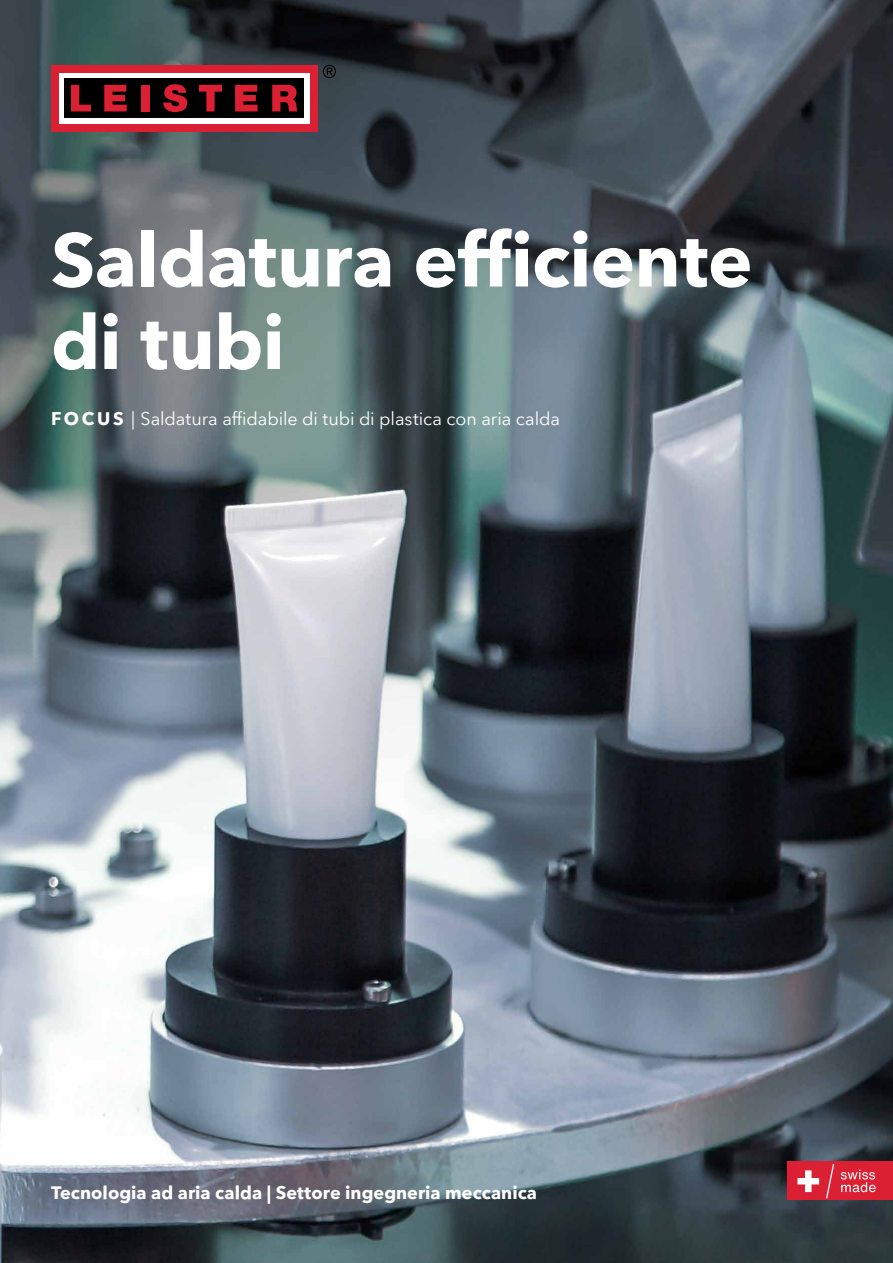
<style>
.page{position:relative;width:893px;height:1263px;background:#fff}
.page>*{position:absolute;margin:0;border:0;box-sizing:border-box;transform-origin:0 0}
.t1{font:700 75px/82.5px "Avenir Next World";letter-spacing:-.01em;color:#fff}
.t2{font:18px "Avenir Next World";letter-spacing:-.005em;color:#fff}
.t3{font:700 18px "Avenir Next World";color:#fff}
.s1{font-weight:700}
</style>
<div class="page">
<img style="left:0;top:0;width:893px;height:1263px">
<div style="left:51px;top:65px;width:266px;height:66px;background:#da2032"></div>
<div style="left:59px;top:73px;width:250px;height:50px;background:#fff"></div>
<div style="left:64px;top:78px;width:240px;height:40px;background:#000"></div>
<svg style="left:71px;top:85px;width:20px;height:26px"></svg>
<svg style="left:104px;top:85px;width:23px;height:26px"></svg>
<div style="left:141px;top:85px;width:9px;height:26px;background:#da2032"></div>
<svg style="left:163px;top:84px;width:24px;height:28px"></svg>
<svg style="left:199px;top:85px;width:23px;height:26px"></svg>
<svg style="left:235px;top:85px;width:23px;height:26px"></svg>
<svg style="left:272px;top:85px;width:25px;height:26px"></svg>
<svg style="left:323px;top:65px;width:13px;height:13px"></svg>
<div style="left:788px;top:1161px;width:105px;height:38px;background:#da2032"></div>
<svg style="left:841px;top:1169px;width:35px;height:23px"></svg>
<svg style="left:797px;top:1170px;width:22px;height:22px"></svg>
<svg style="left:826px;top:1164px;width:8px;height:34px"></svg>
<h1 class="t1" style="left:51px;top:219px;width:703px">Saldatura efficiente di tubi</h1>
<p class="t2" style="left:51px;top:404px;width:511px"><span class="s1">FOC US</span> | Saldatura affidabile di tubi di plastica con aria calda</p>
<p class="t3" style="left:51px;top:1182px;width:488px">Tecnologia ad aria calda | Settore ingegneria meccanica</p>
</div>
